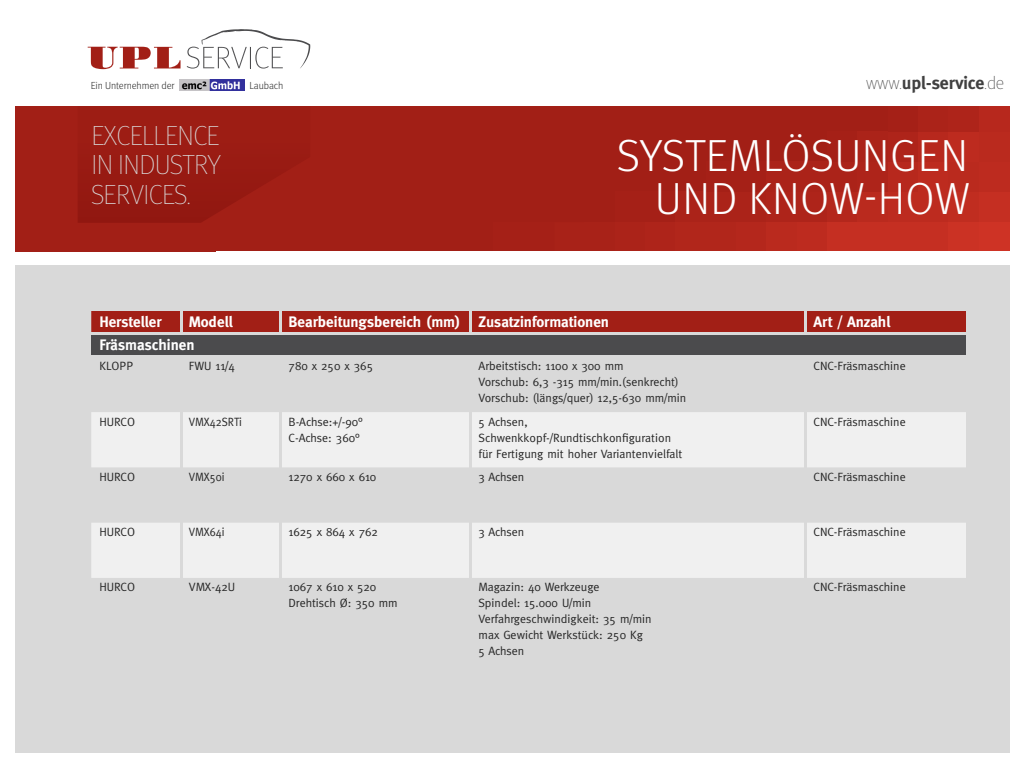
<style>
.page{position:relative;width:1024px;height:768px;background:#fff}
.page>*{position:absolute;margin:0;border:0;box-sizing:border-box;transform-origin:0 0}
.t1{font:300 45px/43px "Meta OT";letter-spacing:.01em;color:#fff;text-align:right}
.t2{font:100 27.6px/29.2px "Meta OT";letter-spacing:-.02em;color:#d9d9d9;text-align:justify}
.t3{font:700 18px "Meta";letter-spacing:-.01em;color:#404040}
.t4{font:700 15.2px "Meta";color:#fff}
.t5{font:12px/16px "Meta";color:#262626}
.t6{font:12px "Meta";color:#262626;scale:.93 1}
.t7{font:300 10.3px "Meta OT";letter-spacing:-.01em;color:#262626}
.s1{font-family:"Meta OT";font-weight:100}
</style>
<div class="page">
<div style="left:15px;top:106px;width:994px;height:145px;background:#a21f16"></div>
<div style="left:15px;top:265px;width:994px;height:488px;background:#d9d9d9"></div>
<svg style="left:187px;top:29px;width:123px;height:40px"></svg>
<svg style="left:88px;top:47px;width:93px;height:22px"></svg>
<img style="left:180px;top:80px;width:64px;height:11px">
<svg style="left:78px;top:106px;width:931px;height:226px"></svg>
<div style="left:91px;top:334px;width:875px;height:23px;background:#4b4b4d"></div>
<svg style="left:91px;top:412px;width:875px;height:166px;fill:#f0f0f0"></svg>
<hr style="left:180px;top:311px;width:3px;height:21px;background:#d9d9d9">
<hr style="left:180px;top:412px;width:3px;height:55px;background:#d9d9d9">
<hr style="left:180px;top:467px;width:3px;height:56px;background:#d9d9d9">
<hr style="left:180px;top:523px;width:3px;height:55px;background:#d9d9d9">
<hr style="left:280px;top:311px;width:2px;height:21px;background:#d9d9d9">
<hr style="left:470px;top:311px;width:2px;height:21px;background:#d9d9d9">
<svg style="left:804px;top:311px;width:4px;height:21px"></svg>
<hr style="left:280px;top:412px;width:2px;height:55px;background:#d9d9d9">
<hr style="left:470px;top:412px;width:2px;height:55px;background:#d9d9d9">
<svg style="left:804px;top:412px;width:4px;height:55px"></svg>
<hr style="left:280px;top:467px;width:2px;height:56px;background:#d9d9d9">
<hr style="left:470px;top:467px;width:2px;height:56px;background:#d9d9d9">
<hr style="left:804px;top:467px;width:4px;height:56px;background:#d9d9d9">
<hr style="left:280px;top:523px;width:2px;height:55px;background:#d9d9d9">
<hr style="left:470px;top:523px;width:2px;height:55px;background:#d9d9d9">
<svg style="left:804px;top:523px;width:4px;height:55px"></svg>
<hr style="left:91px;top:332px;width:90px;height:3px;background:#d9d9d9">
<hr style="left:181px;top:332px;width:100px;height:3px;background:#d9d9d9">
<hr style="left:281px;top:332px;width:190px;height:3px;background:#d9d9d9">
<hr style="left:471px;top:332px;width:335px;height:3px;background:#d9d9d9">
<hr style="left:806px;top:332px;width:160px;height:3px;background:#d9d9d9">
<hr style="left:91px;top:355px;width:90px;height:3px;background:#d9d9d9">
<hr style="left:181px;top:355px;width:100px;height:3px;background:#d9d9d9">
<hr style="left:281px;top:355px;width:190px;height:3px;background:#d9d9d9">
<hr style="left:471px;top:355px;width:335px;height:3px;background:#d9d9d9">
<hr style="left:806px;top:355px;width:160px;height:3px;background:#d9d9d9">
<p class="t7" style="left:91px;top:80px;width:85px">Ein Unternehmen der</p>
<p class="t7" style="left:250px;top:79px;width:35px">Laubach</p>
<h3 class="t3" style="left:866px;top:72px;width:140px"><span class="s1">www.</span>upl-service<span class="s1">.de</span></h3>
<h2 class="t2" style="left:91px;top:122px;width:131px">EXCELLENCE IN INDUSTRY SERVICES.</h2>
<h1 class="t1" style="left:617px;top:135px;width:355px">SYSTEMLÖSUNGEN<br>UND KNOW-HOW</h1>
<p class="t4" style="left:99px;top:313px;width:64px">Hersteller</p>
<p class="t4" style="left:189px;top:313px;width:45px">Modell</p>
<p class="t4" style="left:289px;top:313px;width:322px">Bearbeitungsbereich (mm) Zusatzinformationen</p>
<p class="t4" style="left:814px;top:313px;width:78px">Art / Anzahl</p>
<p class="t4" style="left:99px;top:336px;width:97px">Fräsmaschinen</p>
<p class="t5" style="left:99px;top:358px;width:35px">KLOPP</p>
<p class="t5" style="left:189px;top:358px;width:48px">FWU 11/4</p>
<p class="t5" style="left:289px;top:358px;width:86px">780 x 250 x 365</p>
<p class="t5" style="left:479px;top:358px;width:209px">Arbeitstisch: 1100 x 300 mm<br>Vorschub: 6,3 -315 mm/min.(senkrecht)<br>Vorschub: (längs/quer) 12,5-630 mm/min</p>
<p class="t5" style="left:814px;top:358px;width:94px">CNC-Fräsmaschine</p>
<p class="t5" style="left:99px;top:413px;width:37px">HURCO</p>
<p class="t6" style="left:189px;top:415px;width:59px">VMX42SRTi</p>
<p class="t5" style="left:289px;top:413px;width:76px">B-Achse:+/-90°<br>C-Achse: 360°</p>
<p class="t5" style="left:479px;top:413px;width:205px">5 Achsen,<br>Schwenkkopf-/Rundtischkonfiguration für Fertigung mit hoher Variantenvielfalt</p>
<p class="t5" style="left:814px;top:413px;width:94px">CNC-Fräsmaschine</p>
<p class="t5" style="left:99px;top:469px;width:37px">HURCO</p>
<p class="t6" style="left:189px;top:470px;width:40px">VMX50i</p>
<p class="t5" style="left:289px;top:469px;width:89px">1270 x 660 x 610</p>
<p class="t5" style="left:479px;top:469px;width:47px">3 Achsen</p>
<p class="t5" style="left:814px;top:469px;width:94px">CNC-Fräsmaschine</p>
<p class="t5" style="left:99px;top:524px;width:37px">HURCO</p>
<p class="t6" style="left:189px;top:525px;width:40px">VMX64i</p>
<p class="t5" style="left:289px;top:524px;width:91px">1625 x 864 x 762</p>
<p class="t5" style="left:479px;top:524px;width:47px">3 Achsen</p>
<p class="t5" style="left:814px;top:524px;width:94px">CNC-Fräsmaschine</p>
<p class="t5" style="left:99px;top:579px;width:37px">HURCO</p>
<p class="t5" style="left:189px;top:579px;width:48px">VMX-42U</p>
<p class="t5" style="left:289px;top:579px;width:110px">1067 x 610 x 520<br>Drehtisch Ø: 350 mm</p>
<p class="t5" style="left:479px;top:579px;width:174px">Magazin: 40 Werkzeuge<br>Spindel: 15.000 U/min<br>Verfahrgeschwindigkeit: 35 m/min max Gewicht Werkstück: 250 Kg<br>5 Achsen</p>
<p class="t5" style="left:814px;top:579px;width:94px">CNC-Fräsmaschine</p>
</div>
